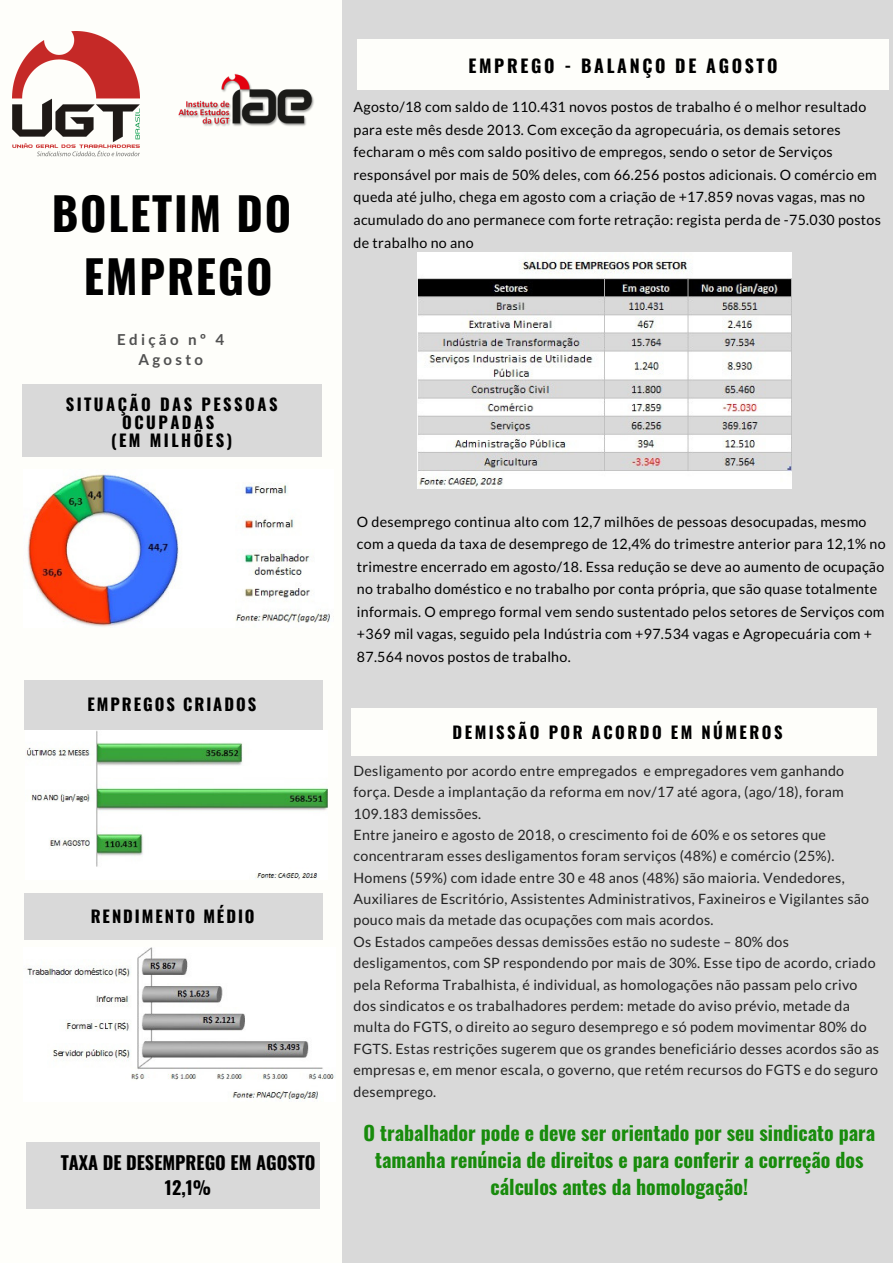
<style>
.page{position:relative;width:893px;height:1263px;background:#d9d9d9}
.page>*{position:absolute;margin:0;border:0;box-sizing:border-box;transform-origin:0 0}
.t1{font:700 45.15px/63px "Oswald";letter-spacing:.04em;color:#000;text-align:center}
.t2{font:700 19.8px/27px "Oswald";color:#188b0c;text-align:center}
.t3{font:700 18.15px/24.8px "Oswald";color:#000;text-align:center}
.t4{font:700 17.85px "Oswald";letter-spacing:.15em;color:#000}
.t5{font:700 16.5px/18px "Oswald";letter-spacing:.15em;color:#000;text-align:center}
.t6{font:700 16.5px "Oswald";letter-spacing:.12em;color:#000}
.t7{font:700 15px/20.2px "Lato";letter-spacing:.22em;color:#515151;text-align:center}
.t8{font:14.25px/21.5px "Lato";letter-spacing:.02em;color:#222}
.t9{font:14.25px/22.5px "Lato";letter-spacing:.02em;color:#000}
</style>
<div class="page">
<div style="left:357px;top:39px;width:531px;height:51px;background:#fefefa"></div>
<div style="left:0;top:0;width:341px;height:1263px;background:#fefefa"></div>
<div style="left:23px;top:384px;width:299px;height:72px;background:#d9d9d9"></div>
<div style="left:25px;top:680px;width:298px;height:50px;background:#d9d9d9"></div>
<div style="left:26px;top:1142px;width:294px;height:66px;background:#d9d9d9"></div>
<img style="left:178px;top:73px;width:136px;height:53px">
<div style="left:351px;top:708px;width:526px;height:48px;background:#fefefa"></div>
<div style="left:25px;top:893px;width:298px;height:46px;background:#d9d9d9"></div>
<img style="left:12px;top:32px;width:128px;height:125px">
<img style="left:27px;top:474px;width:303px;height:153px">
<img style="left:26px;top:731px;width:302px;height:148px">
<img style="left:27px;top:947px;width:308px;height:152px">
<img style="left:418px;top:252px;width:374px;height:237px">
<h1 class="t1" style="left:52px;top:180px;width:241px">BOLETIM DO<br>EMPREGO</h1>
<p class="t7" style="left:117px;top:329px;width:109px">Edição nº 4<br>Agosto</p>
<p class="t5" style="left:66px;top:394px;width:213px">SITUAÇÃO DAS PESSOAS<br>OCUPADAS<br>(EM MILHÕES)</p>
<p class="t6" style="left:87px;top:692px;width:170px">EMPREGOS CRIADOS</p>
<p class="t6" style="left:91px;top:903px;width:165px">RENDIMENTO MÉDIO</p>
<p class="t3" style="left:61px;top:1149px;width:256px">TAXA DE DESEMPREGO EM AGOSTO<br>12,1%</p>
<p class="t4" style="left:468px;top:52px;width:311px">EMPREGO - BALANÇO DE AGOSTO</p>
<p class="t9" style="left:354px;top:96px;width:529px">Agosto/18 com saldo de 110.431 novos postos de trabalho é o melhor resultado para este mês desde 2013. Com exceção da agropecuária, os demais setores fecharam o mês com saldo positivo de empregos, sendo o setor de Serviços responsável por mais de 50% deles, com 66.256 postos adicionais. O comércio em queda até julho, chega em agosto com a criação de +17.859 novas vagas, mas no acumulado do ano permanece com forte retração: regista perda de -75.030 postos de trabalho no ano</p>
<p class="t9" style="left:357px;top:510px;width:530px">O desemprego continua alto com 12,7 milhões de pessoas desocupadas, mesmo com a queda da taxa de desemprego de 12,4% do trimestre anterior para 12,1% no trimestre encerrado em agosto/18. Essa redução se deve ao aumento de ocupação no trabalho doméstico e no trabalho por conta própria, que são quase totalmente informais. O emprego formal vem sendo sustentado pelos setores de Serviços com +369 mil vagas, seguido pela Indústria com +97.534 vagas e Agropecuária com + 87.564 novos postos de trabalho.</p>
<p class="t5" style="left:453px;top:722px;width:331px">DEMISSÃO POR ACORDO EM NÚMEROS</p>
<p class="t8" style="left:354px;top:759px;width:527px">Desligamento por acordo entre empregados e empregadores vem ganhando força. Desde a implantação da reforma em nov/17 até agora, (ago/18), foram 109.183 demissões.<br>Entre janeiro e agosto de 2018, o crescimento foi de 60% e os setores que concentraram esses desligamentos foram serviços (48%) e comércio (25%).<br>Homens (59%) com idade entre 30 e 48 anos (48%) são maioria. Vendedores, Auxiliares de Escritório, Assistentes Administrativos, Faxineiros e Vigilantes são pouco mais da metade das ocupações com mais acordos.<br>Os Estados campeões dessas demissões estão no sudeste – 80% dos desligamentos, com SP respondendo por mais de 30%. Esse tipo de acordo, criado pela Reforma Trabalhista, é individual, as homologações não passam pelo crivo dos sindicatos e os trabalhadores perdem: metade do aviso prévio, metade da multa do FGTS, o direito ao seguro desemprego e só podem movimentar 80% do FGTS. Estas restrições sugerem que os grandes beneficiário desses acordos são as empresas e, em menor escala, o governo, que retém recursos do FGTS e do seguro desemprego.</p>
<h2 class="t2" style="left:363px;top:1118px;width:513px">O trabalhador pode e deve ser orientado por seu sindicato para tamanha renúncia de direitos e para conferir a correção dos cálculos antes da homologação!</h2>
</div>
